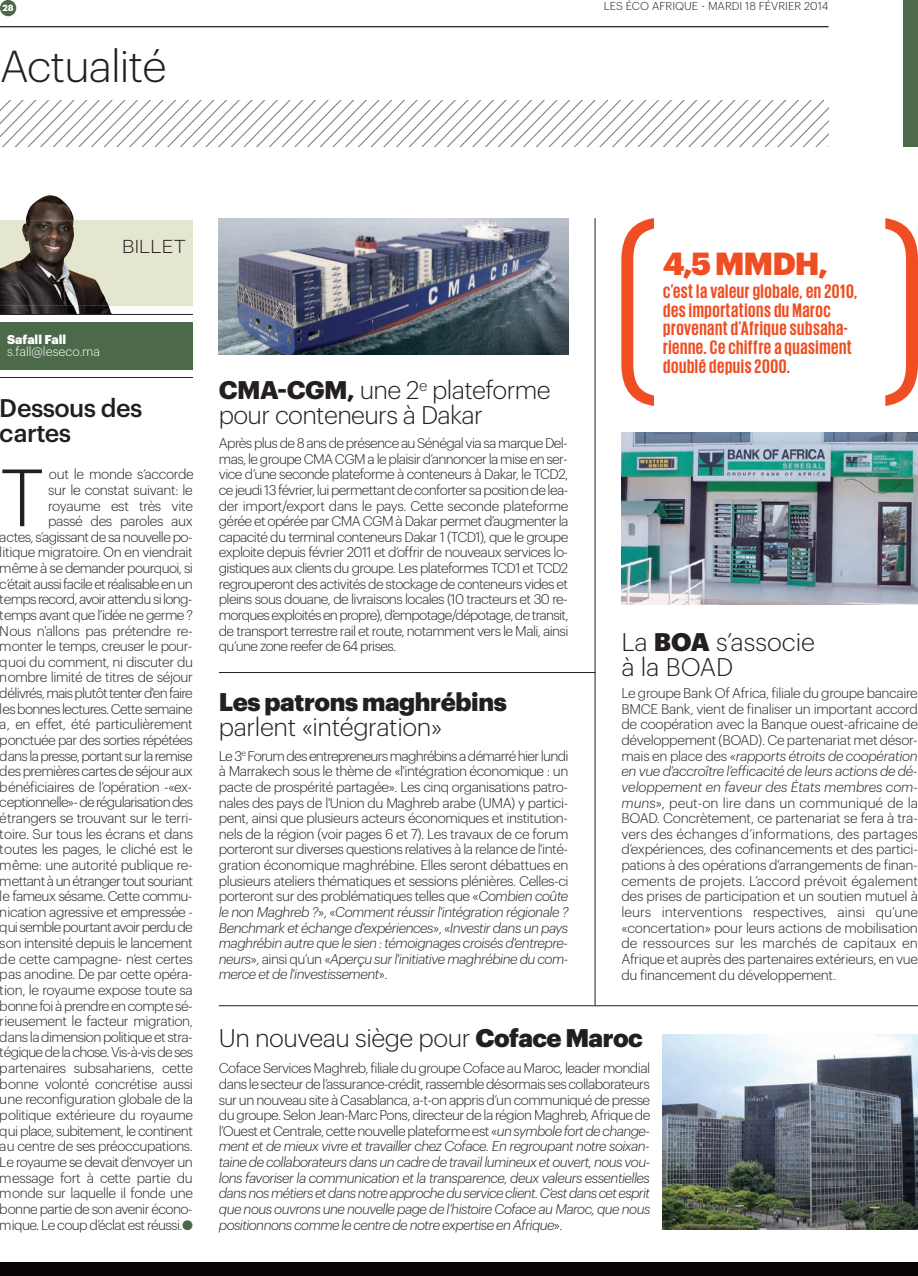
<style>
.page{position:relative;width:918px;height:1276px;background:#fff}
.page>*{position:absolute;margin:0;border:0;box-sizing:border-box;transform-origin:0 0}
.t1{font:300 79.25px "Graphik";color:#231f20}
.t2{font:300 43.75px "Graphik";letter-spacing:-.02em;color:#231f20}
.t3{font:900 31.25px "Graphik";color:#f04d22}
.t4{font:300 25px/25px "Graphik";letter-spacing:-.02em;color:#231f20}
.t5{font:300 25px/25px "Graphik";color:#231f20}
.t6{font:900 25px "Graphik";letter-spacing:-.015em;color:#231f20}
.t7{font:500 25px/25px "Graphik";letter-spacing:-.025em;color:#231f20}
.t8{font:700 20px/18.8px "Giorgio Sans";letter-spacing:.03em;color:#f04d22}
.t9{font:300 18.75px "Alright Sans";color:#231f20}
.t10{font:300 13.75px/15.6px "Graphik";letter-spacing:-.035em;color:#231f20;text-align:justify}
.t11{font:italic 300 13.75px/15.6px "Graphik";letter-spacing:-.04em;color:#231f20;text-align:justify}
.t12{font:300 12.5px "Graphik";color:#fff}
.t13{font:900 12.5px "Graphik";color:#fff}
.t14{font:300 11.25px "Graphik";letter-spacing:.005em;color:#231f20}
.t15{font:700 8.75px "Graphik";color:#fff}
.s1{color:#4c6a4a}
.s2{font-weight:700}
.s3{font-style:italic}
.s4{font-weight:900}
.s5{font-style:normal}
</style>
<div class="page">
<img style="left:0;top:100px;width:828px;height:47px">
<div style="left:904px;top:0;width:14px;height:147px;background:#4c6a4a"></div>
<div style="left:0;top:1262px;width:918px;height:14px;background:#080302"></div>
<hr style="left:0;top:26px;width:828px;height:1px;background:#231f20">
<div style="left:0;top:0;width:16px;height:16px;background:#4c6a4a;border-radius:50%"></div>
<div style="left:0;top:220px;width:193px;height:85px;background:#e4e6cf"></div>
<div style="left:0;top:322px;width:193px;height:48px;background:#4c6a4a"></div>
<img style="left:26px;top:195px;width:48px;height:25px">
<img style="left:0;top:305px;width:112px;height:9px">
<img style="left:0;top:220px;width:108px;height:85px">
<hr style="left:0;top:377px;width:193px;height:1px;background:#231f20">
<hr style="left:0;top:314px;width:193px;height:1px;background:#231f20">
<img style="left:663px;top:1035px;width:255px;height:194px">
<hr style="left:595px;top:218px;width:1px;height:787px;background:#231f20">
<hr style="left:219px;top:1005px;width:699px;height:1px;background:#231f20">
<hr style="left:219px;top:672px;width:376px;height:1px;background:#231f20">
<img style="left:219px;top:218px;width:349px;height:136px">
<img style="left:621px;top:432px;width:297px;height:172px">
<svg style="left:621px;top:218px;width:33px;height:188px"></svg>
<svg style="left:885px;top:218px;width:33px;height:188px"></svg>
<p class="t15" style="left:3px;top:5px;width:13px">28</p>
<h2 class="t2" style="left:0;top:49px;width:168px">Actualité</h2>
<p class="t14" style="left:604px;top:2px;width:226px">LES ÉCO AFRIQUE - MARDI 18 FÉVRIER 2014</p>
<h3 class="t9" style="left:122px;top:239px;width:65px">BILLET</h3>
<p class="t13" style="left:7px;top:332px;width:61px">Safall Fall</p>
<p class="t12" style="left:7px;top:347px;width:95px">s.fall@leseco.ma</p>
<h3 class="t7" style="left:0;top:398px;width:144px">Dessous des cartes</h3>
<p class="t10" style="left:0;top:467px;width:195px;text-align:right">out le monde s’accorde<br>sur le constat suivant: le royaume est très vite<br>passé des paroles aux<br>actes, s’agissant de sa nouvelle po&shy;litique migratoire. On en viendrait même à se demander pourquoi, si c’était aussi facile et réalisable en un temps record, avoir attendu si long&shy;temps avant que l’idée ne germe ?<br>Nous n’allons pas prétendre re&shy;monter le temps, creuser le pour&shy;quoi du comment, ni discuter du nombre limité de titres de séjour délivrés, mais plutôt tenter d'en faire les bonnes lectures. Cette semaine a, en effet, été particulièrement ponctuée par des sorties répétées dans la presse, portant sur la remise des premières cartes de séjour aux bénéficiaires de l’opération -«ex&shy;ceptionnelle»- de régularisation des étrangers se trouvant sur le terri&shy;toire. Sur tous les écrans et dans toutes les pages, le cliché est le même: une autorité publique re&shy;mettant à un étranger tout souriant le fameux sésame. Cette commu&shy;nication agressive et empressée - qui semble pourtant avoir perdu de son intensité depuis le lancement de cette campagne- n’est certes pas anodine. De par cette opéra&shy;tion, le royaume expose toute sa bonne foi à prendre en compte sé&shy;rieusement le facteur migration, dans la dimension politique et stra&shy;tégique de la chose. Vis-à-vis de ses partenaires subsahariens, cette bonne volonté concrétise aussi une reconfiguration globale de la politique extérieure du royaume qui place, subitement, le continent au centre de ses préoccupations.<br>Le royaume se devait d’envoyer un message fort à cette partie du monde sur laquelle il fonde une bonne partie de son avenir écono&shy;mique. Le coup d’éclat est réussi.<span class="s1">●</span></p>
<h1 class="t1" style="left:0;top:465px;width:46px">T</h1>
<h3 class="t4" style="left:219px;top:379px;width:333px"><span class="s2">CMA-CGM,</span> une 2<sup>e</sup> plateforme pour conteneurs à Dakar</h3>
<p class="t10" style="left:219px;top:436px;width:351px">Après plus de 8 ans de présence au Sénégal via sa marque Del&shy;mas, le groupe CMA CGM a le plaisir d’annoncer la mise en ser&shy;vice d’une seconde plateforme à conteneurs à Dakar, le TCD2, ce jeudi 13 février, lui permettant de conforter sa position de lea&shy;der import/export dans le pays. Cette seconde plateforme gérée et opérée par CMA CGM à Dakar permet d’augmenter la capacité du terminal conteneurs Dakar 1 (TCD1), que le groupe exploite depuis février 2011 et d’offrir de nouveaux services lo&shy;gistiques aux clients du groupe. Les plateformes TCD1 et TCD2 regrouperont des activités de stockage de conteneurs vides et pleins sous douane, de livraisons locales (10 tracteurs et 30 re&shy;morques exploités en propre), d’empotage/dépotage, de transit, de transport terrestre rail et route, notamment vers le Mali, ainsi qu’une zone reefer de 64 prises.</p>
<h3 class="t6" style="left:219px;top:688px;width:289px">Les patrons maghrébins</h3>
<h3 class="t4" style="left:219px;top:716px;width:225px">parlent «intégration»</h3>
<p class="t10" style="left:219px;top:749px;width:351px">Le 3<sup>e</sup> Forum des entrepreneurs maghrébins a démarré hier lundi à Marrakech sous le thème de «l'intégration économique : un pacte de prospérité partagée». Les cinq organisations patro&shy;nales des pays de l'Union du Maghreb arabe (UMA) y partici&shy;pent, ainsi que plusieurs acteurs économiques et institution&shy;nels de la région (voir pages 6 et 7). Les travaux de ce forum porteront sur diverses questions relatives à la relance de l'inté&shy;gration économique maghrébine. Elles seront débattues en plusieurs ateliers thématiques et sessions plénières. Celles-ci porteront sur des problématiques telles que «<span class="s3">Combien coûte le non Maghreb ?</span>», «<span class="s3">Comment réussir l'intégration régionale ?<br>Benchmark et échange d'expériences</span>», «<span class="s3">Investir dans un pays maghrébin autre que le sien : témoignages croisés d'entrepre&shy;neurs</span>», ainsi qu’un «<span class="s3">Aperçu sur l'initiative maghrébine du com&shy;merce et de l'investissement</span>».</p>
<h3 class="t3" style="left:663px;top:246px;width:167px">4,5 MMDH,</h3>
<h3 class="t8" style="left:663px;top:282px;width:196px">c’est la valeur globale, en 2010, des importations du Maroc provenant d’Afrique subsaha&shy;rienne. Ce chiffre a quasiment doublé depuis 2000.</h3>
<h3 class="t5" style="left:621px;top:631px;width:195px">La <span class="s4">BOA</span> s’associe à la BOAD</h3>
<p class="t10" style="left:621px;top:686px;width:298px">Le groupe Bank Of Africa, filiale du groupe bancaire BMCE Bank, vient de finaliser un important accord de coopération avec la Banque ouest-africaine de développement (BOAD). Ce partenariat met désor&shy;mais en place des «<span class="s3">rapports étroits de coopération en vue d’accroître l’efficacité de leurs actions de dé&shy;veloppement en faveur des États membres com&shy;muns</span>», peut-on lire dans un communiqué de la BOAD. Concrètement, ce partenariat se fera à tra&shy;vers des échanges d’informations, des partages d’expériences, des cofinancements et des partici&shy;pations à des opérations d’arrangements de finan&shy;cements de projets. L’accord prévoit également des prises de participation et un soutien mutuel à leurs interventions respectives, ainsi qu’une «concertation» pour leurs actions de mobilisation de ressources sur les marchés de capitaux en Afrique et auprès des partenaires extérieurs, en vue du financement du développement.</p>
<h3 class="t4" style="left:219px;top:1027px;width:426px">Un nouveau siège pour <span class="s4">Coface Maroc</span></h3>
<p class="t11" style="left:219px;top:1061px;width:433px"><span class="s5">Coface Services Maghreb, filiale du groupe Coface au Maroc, leader mondial dans le secteur de l’assurance-crédit, rassemble désormais ses collaborateurs sur un nouveau site à Casablanca, a-t-on appris d’un communiqué de presse du groupe. Selon Jean-Marc Pons, directeur de la région Maghreb, Afrique de l’Ouest et Centrale, cette nouvelle plateforme est «</span>un symbole fort de change&shy;ment et de mieux vivre et travailler chez Coface. En regroupant notre soixan&shy;taine de collaborateurs dans un cadre de travail lumineux et ouvert, nous vou&shy;lons favoriser la communication et la transparence, deux valeurs essentielles dans nos métiers et dans notre approche du service client. C’est dans cet esprit que nous ouvrons une nouvelle page de l’histoire Coface au Maroc, que nous positionnons comme le centre de notre expertise en Afrique<span class="s5">».</span></p>
</div>
